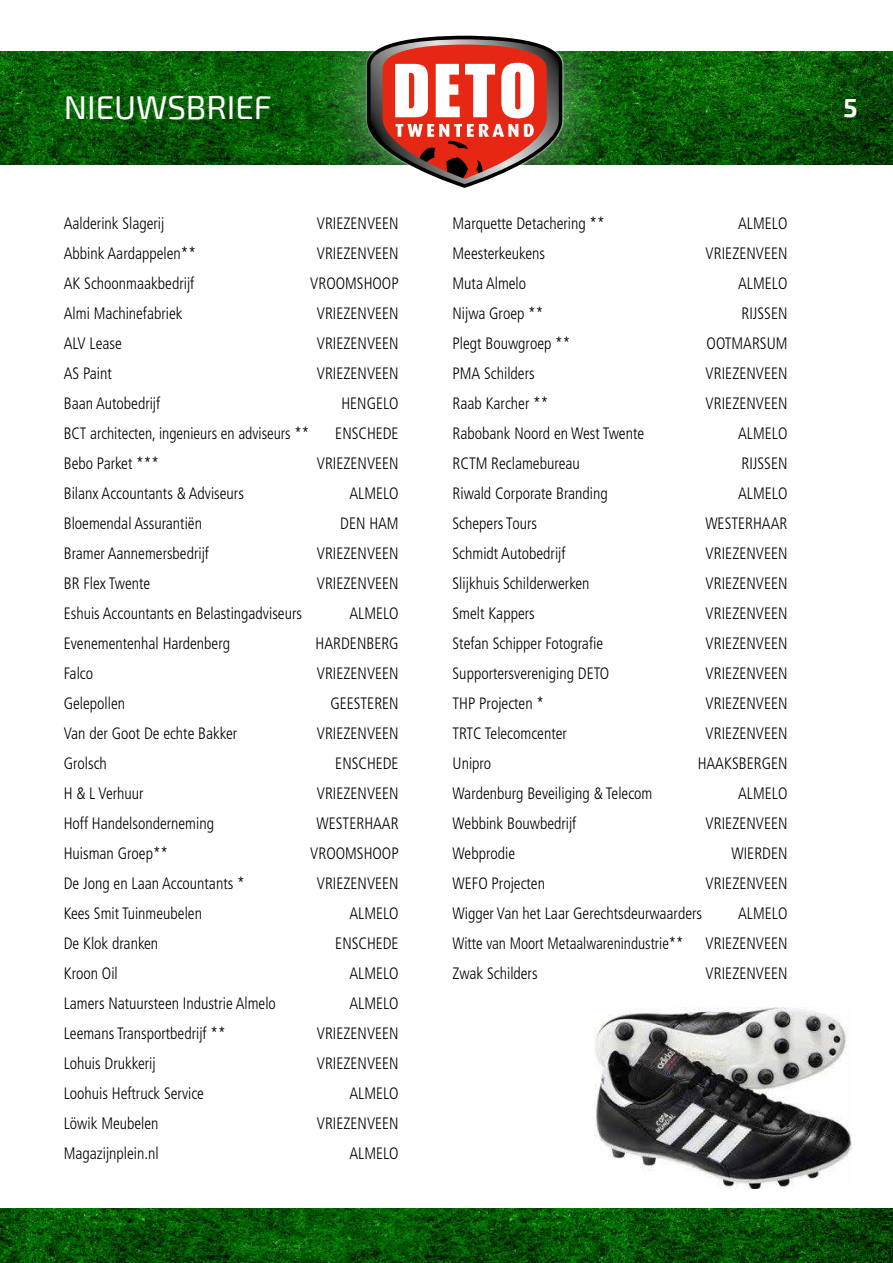
<style>
.page{position:relative;width:893px;height:1263px;background:#fff}
.page>*{position:absolute;margin:0;border:0;box-sizing:border-box;transform-origin:0 0}
.t1{font:33px "Exo 2";color:#fff}
.t2{font:700 25.5px "Exo 2";color:#fff}
.t3{font:300 condensed 16.5px "Frutiger LT Std";color:#000;scale:.96 1}
.t4{font:300 condensed 16.5px "Frutiger LT Std";color:#000;scale:.94 1}
.t5{font:300 condensed 16.5px "Frutiger LT Std";color:#000;scale:.93 1}
</style>
<div class="page">
<img style="left:0;top:51px;width:893px;height:114px">
<img style="left:0;top:1209px;width:893px;height:54px">
<div style="left:304px;top:0;width:321px;height:247px;background:#fff;opacity:.52"></div>
<svg style="left:366px;top:35px;width:197px;height:153px"></svg>
<img style="left:595px;top:1007px;width:256px;height:181px">
<h1 class="t1" style="left:64px;top:88px;width:209px">NIEUWSBRIEF</h1>
<h2 class="t2" style="left:843px;top:93px;width:16px">5</h2>
<p class="t3" style="left:64px;top:214px;width:106px">Aalderink Slagerij</p>
<p class="t3" style="left:317px;top:214px;width:87px">VRIEZENVEEN</p>
<p class="t3" style="left:64px;top:244px;width:139px">Abbink Aardappelen**</p>
<p class="t3" style="left:317px;top:244px;width:87px">VRIEZENVEEN</p>
<p class="t3" style="left:64px;top:274px;width:138px">AK Schoonmaakbedrijf</p>
<p class="t3" style="left:310px;top:274px;width:94px">VROOMSHOOP</p>
<p class="t3" style="left:64px;top:304px;width:125px">Almi Machinefabriek</p>
<p class="t3" style="left:317px;top:304px;width:87px">VRIEZENVEEN</p>
<p class="t3" style="left:64px;top:334px;width:62px">ALV Lease</p>
<p class="t3" style="left:317px;top:334px;width:87px">VRIEZENVEEN</p>
<p class="t3" style="left:64px;top:364px;width:52px">AS Paint</p>
<p class="t3" style="left:317px;top:364px;width:87px">VRIEZENVEEN</p>
<p class="t3" style="left:64px;top:394px;width:102px">Baan Autobedrijf</p>
<p class="t3" style="left:341px;top:394px;width:61px">HENGELO</p>
<p class="t4" style="left:64px;top:424px;width:263px">BCT architecten, ingenieurs en adviseurs **</p>
<p class="t3" style="left:335px;top:424px;width:68px">ENSCHEDE</p>
<p class="t3" style="left:64px;top:454px;width:101px">Bebo Parket ***</p>
<p class="t3" style="left:317px;top:454px;width:87px">VRIEZENVEEN</p>
<p class="t3" style="left:64px;top:484px;width:189px">Bilanx Accountants &amp; Adviseurs</p>
<p class="t3" style="left:349px;top:484px;width:53px">ALMELO</p>
<p class="t3" style="left:64px;top:514px;width:145px">Bloemendal Assurantiën</p>
<p class="t3" style="left:340px;top:514px;width:62px">DEN HAM</p>
<p class="t3" style="left:64px;top:544px;width:153px">Bramer Aannemersbedrijf</p>
<p class="t3" style="left:317px;top:544px;width:87px">VRIEZENVEEN</p>
<p class="t3" style="left:64px;top:574px;width:92px">BR Flex Twente</p>
<p class="t3" style="left:317px;top:574px;width:87px">VRIEZENVEEN</p>
<p class="t3" style="left:64px;top:604px;width:250px">Eshuis Accountants en Belastingadviseurs</p>
<p class="t3" style="left:349px;top:604px;width:53px">ALMELO</p>
<p class="t3" style="left:64px;top:634px;width:175px">Evenementenhal Hardenberg</p>
<p class="t3" style="left:316px;top:634px;width:88px">HARDENBERG</p>
<p class="t3" style="left:64px;top:664px;width:32px">Falco</p>
<p class="t3" style="left:317px;top:664px;width:87px">VRIEZENVEEN</p>
<p class="t3" style="left:64px;top:694px;width:65px">Gelepollen</p>
<p class="t3" style="left:330px;top:694px;width:73px">GEESTEREN</p>
<p class="t3" style="left:64px;top:724px;width:182px">Van der Goot De echte Bakker</p>
<p class="t3" style="left:317px;top:724px;width:87px">VRIEZENVEEN</p>
<p class="t3" style="left:64px;top:754px;width:46px">Grolsch</p>
<p class="t3" style="left:335px;top:754px;width:68px">ENSCHEDE</p>
<p class="t3" style="left:64px;top:784px;width:85px">H &amp; L Verhuur</p>
<p class="t3" style="left:317px;top:784px;width:87px">VRIEZENVEEN</p>
<p class="t3" style="left:64px;top:814px;width:158px">Hoff Handelsonderneming</p>
<p class="t3" style="left:317px;top:814px;width:87px">WESTERHAAR</p>
<p class="t3" style="left:64px;top:844px;width:110px">Huisman Groep**</p>
<p class="t3" style="left:310px;top:844px;width:94px">VROOMSHOOP</p>
<p class="t3" style="left:64px;top:874px;width:190px">De Jong en Laan Accountants *</p>
<p class="t3" style="left:317px;top:874px;width:87px">VRIEZENVEEN</p>
<p class="t3" style="left:64px;top:904px;width:145px">Kees Smit Tuinmeubelen</p>
<p class="t3" style="left:349px;top:904px;width:53px">ALMELO</p>
<p class="t3" style="left:64px;top:934px;width:100px">De Klok dranken</p>
<p class="t3" style="left:335px;top:934px;width:68px">ENSCHEDE</p>
<p class="t3" style="left:64px;top:964px;width:58px">Kroon Oil</p>
<p class="t3" style="left:349px;top:964px;width:53px">ALMELO</p>
<p class="t3" style="left:64px;top:994px;width:222px">Lamers Natuursteen Industrie Almelo</p>
<p class="t3" style="left:349px;top:994px;width:53px">ALMELO</p>
<p class="t3" style="left:64px;top:1024px;width:170px">Leemans Transportbedrijf **</p>
<p class="t3" style="left:317px;top:1024px;width:87px">VRIEZENVEEN</p>
<p class="t3" style="left:64px;top:1054px;width:97px">Lohuis Drukkerij</p>
<p class="t3" style="left:317px;top:1054px;width:87px">VRIEZENVEEN</p>
<p class="t3" style="left:64px;top:1084px;width:148px">Loohuis Heftruck Service</p>
<p class="t3" style="left:349px;top:1084px;width:53px">ALMELO</p>
<p class="t3" style="left:64px;top:1114px;width:100px">Löwik Meubelen</p>
<p class="t3" style="left:317px;top:1114px;width:87px">VRIEZENVEEN</p>
<p class="t3" style="left:64px;top:1144px;width:100px">Magazijnplein.nl</p>
<p class="t3" style="left:349px;top:1144px;width:53px">ALMELO</p>
<p class="t3" style="left:453px;top:214px;width:160px">Marquette Detachering **</p>
<p class="t3" style="left:738px;top:214px;width:53px">ALMELO</p>
<p class="t3" style="left:453px;top:244px;width:98px">Meesterkeukens</p>
<p class="t3" style="left:706px;top:244px;width:87px">VRIEZENVEEN</p>
<p class="t3" style="left:453px;top:274px;width:78px">Muta Almelo</p>
<p class="t3" style="left:738px;top:274px;width:53px">ALMELO</p>
<p class="t3" style="left:453px;top:304px;width:96px">Nijwa Groep **</p>
<p class="t3" style="left:741px;top:304px;width:49px">RIJSSEN</p>
<p class="t3" style="left:453px;top:334px;width:124px">Plegt Bouwgroep **</p>
<p class="t3" style="left:707px;top:334px;width:86px">OOTMARSUM</p>
<p class="t3" style="left:453px;top:364px;width:87px">PMA Schilders</p>
<p class="t3" style="left:706px;top:364px;width:87px">VRIEZENVEEN</p>
<p class="t3" style="left:453px;top:394px;width:101px">Raab Karcher **</p>
<p class="t3" style="left:706px;top:394px;width:87px">VRIEZENVEEN</p>
<p class="t3" style="left:453px;top:424px;width:201px">Rabobank Noord en West Twente</p>
<p class="t3" style="left:738px;top:424px;width:53px">ALMELO</p>
<p class="t3" style="left:453px;top:454px;width:134px">RCTM Reclamebureau</p>
<p class="t3" style="left:741px;top:454px;width:49px">RIJSSEN</p>
<p class="t3" style="left:453px;top:484px;width:163px">Riwald Corporate Branding</p>
<p class="t3" style="left:738px;top:484px;width:53px">ALMELO</p>
<p class="t3" style="left:453px;top:514px;width:90px">Schepers Tours</p>
<p class="t3" style="left:705px;top:514px;width:87px">WESTERHAAR</p>
<p class="t3" style="left:453px;top:544px;width:119px">Schmidt Autobedrijf</p>
<p class="t3" style="left:706px;top:544px;width:87px">VRIEZENVEEN</p>
<p class="t3" style="left:453px;top:574px;width:144px">Slijkhuis Schilderwerken</p>
<p class="t3" style="left:706px;top:574px;width:87px">VRIEZENVEEN</p>
<p class="t3" style="left:453px;top:604px;width:87px">Smelt Kappers</p>
<p class="t3" style="left:706px;top:604px;width:87px">VRIEZENVEEN</p>
<p class="t3" style="left:453px;top:634px;width:158px">Stefan Schipper Fotografie</p>
<p class="t3" style="left:706px;top:634px;width:87px">VRIEZENVEEN</p>
<p class="t3" style="left:453px;top:664px;width:165px">Supportersvereniging DETO</p>
<p class="t3" style="left:706px;top:664px;width:87px">VRIEZENVEEN</p>
<p class="t3" style="left:453px;top:694px;width:97px">THP Projecten *</p>
<p class="t3" style="left:706px;top:694px;width:87px">VRIEZENVEEN</p>
<p class="t3" style="left:453px;top:724px;width:121px">TRTC Telecomcenter</p>
<p class="t3" style="left:706px;top:724px;width:87px">VRIEZENVEEN</p>
<p class="t3" style="left:453px;top:754px;width:42px">Unipro</p>
<p class="t3" style="left:698px;top:754px;width:95px">HAAKSBERGEN</p>
<p class="t3" style="left:453px;top:784px;width:210px">Wardenburg Beveiliging &amp; Telecom</p>
<p class="t3" style="left:738px;top:784px;width:53px">ALMELO</p>
<p class="t3" style="left:453px;top:814px;width:130px">Webbink Bouwbedrijf</p>
<p class="t3" style="left:706px;top:814px;width:87px">VRIEZENVEEN</p>
<p class="t3" style="left:453px;top:844px;width:67px">Webprodie</p>
<p class="t3" style="left:731px;top:844px;width:60px">WIERDEN</p>
<p class="t3" style="left:453px;top:874px;width:98px">WEFO Projecten</p>
<p class="t3" style="left:706px;top:874px;width:87px">VRIEZENVEEN</p>
<p class="t3" style="left:453px;top:904px;width:261px">Wigger Van het Laar Gerechtsdeurwaarders</p>
<p class="t3" style="left:738px;top:904px;width:53px">ALMELO</p>
<p class="t5" style="left:453px;top:934px;width:250px">Witte van Moort Metaalwarenindustrie**</p>
<p class="t3" style="left:706px;top:934px;width:87px">VRIEZENVEEN</p>
<p class="t3" style="left:453px;top:964px;width:90px">Zwak Schilders</p>
<p class="t3" style="left:706px;top:964px;width:87px">VRIEZENVEEN</p>
</div>
